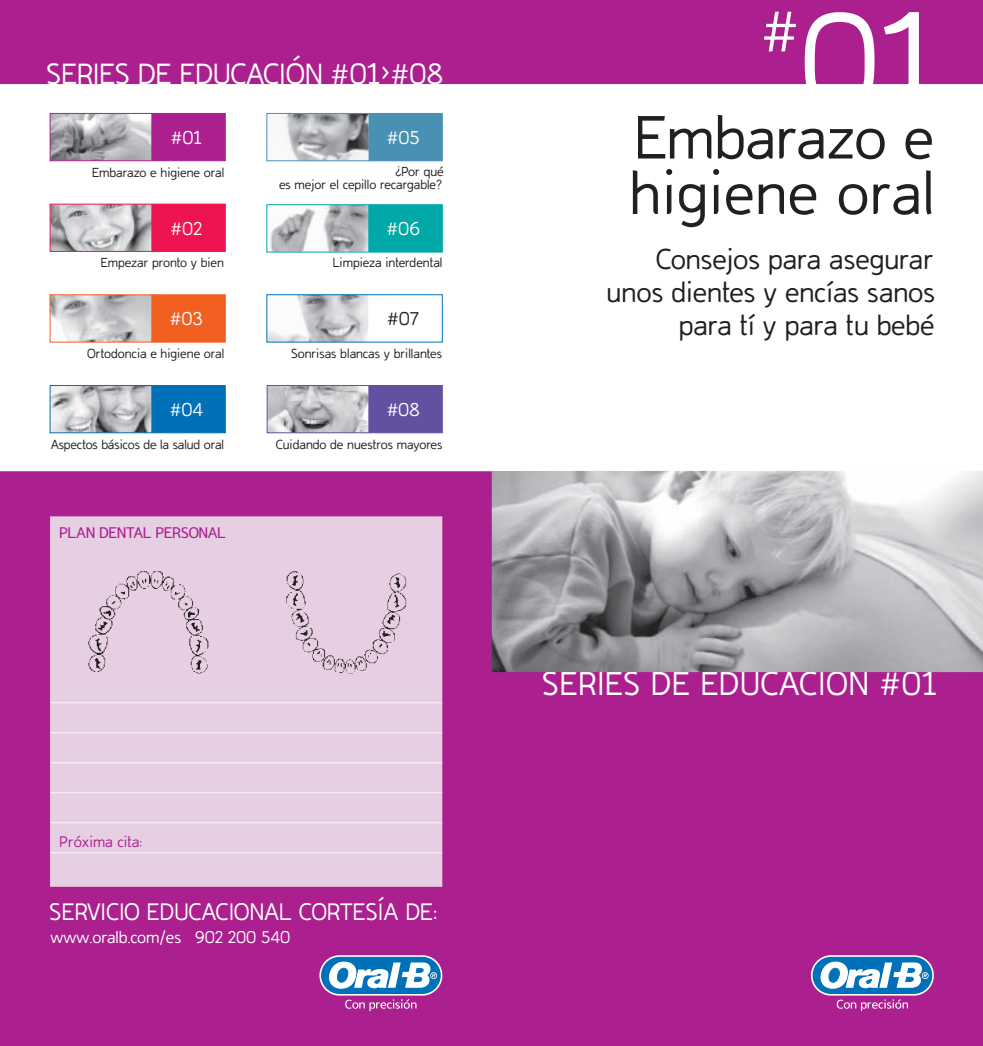
<style>
.page{position:relative;width:983px;height:1046px;background:#fff}
.page>*{position:absolute;margin:0;border:0;box-sizing:border-box;transform-origin:0 0}
.t1{font:100 154.53px "Domestos Sans";color:#fff}
.t2{font:100 69.3px/55.5px "Domestos Sans";letter-spacing:.005em;color:#231f20}
.t3{font:100 67.02px "Domestos Sans";color:#fff}
.t4{font:100 37.62px "Domestos Sans";letter-spacing:.02em;color:#fff}
.t5{font:100 33.25px "Domestos Sans";color:#fff}
.t6{font:100 32.55px/33.2px "Domestos Sans";color:#231f20;text-align:right}
.t7{font:100 27.12px "Domestos Sans";letter-spacing:-.005em;color:#fff}
.t8{font:100 21px "Domestos Sans";color:#fff}
.t9{font:100 21px "Domestos Sans";color:#231f20}
.t10{font:100 19.25px "Domestos Sans";letter-spacing:-.005em;color:#fff}
.t11{font:17.5px "Domestos Sans";color:#ab208e}
.t12{font:100 17.5px "Domestos Sans";color:#ab208e}
.t13{font:100 14.88px/12.8px "Domestos Sans";color:#231f20;text-align:right}
</style>
<div class="page">
<div style="left:0;top:0;width:982px;height:1046px;background:#ab208e"></div>
<div style="left:0;top:84px;width:982px;height:387px;background:#fff"></div>
<div style="left:50px;top:516px;width:392px;height:370px;background:#e7cfe3"></div>
<svg style="left:50px;top:732px;width:392px;height:1px"></svg>
<svg style="left:50px;top:762px;width:392px;height:1px"></svg>
<svg style="left:50px;top:702px;width:392px;height:1px"></svg>
<svg style="left:50px;top:792px;width:392px;height:1px"></svg>
<svg style="left:50px;top:822px;width:392px;height:1px"></svg>
<svg style="left:50px;top:852px;width:392px;height:1px"></svg>
<svg style="left:810px;top:955px;width:123px;height:56px"></svg>
<svg style="left:319px;top:955px;width:123px;height:56px"></svg>
<img style="left:88px;top:570px;width:319px;height:104px">
<img style="left:491px;top:471px;width:491px;height:201px">
<img style="left:50px;top:113px;width:116px;height:48px">
<div style="left:151px;top:113px;width:74px;height:48px;background:#ab208e"></div>
<div style="left:50px;top:113px;width:175px;height:48px;border:1px solid #ab208e"></div>
<img style="left:50px;top:385px;width:116px;height:48px">
<img style="left:50px;top:204px;width:117px;height:47px">
<div style="left:151px;top:204px;width:74px;height:47px;background:#ed1450"></div>
<div style="left:50px;top:204px;width:175px;height:48px;border:1px solid #ed1450"></div>
<img style="left:50px;top:295px;width:116px;height:47px">
<div style="left:151px;top:295px;width:74px;height:47px;background:#f26021"></div>
<div style="left:50px;top:294px;width:175px;height:48px;border:1px solid #f26021"></div>
<div style="left:151px;top:385px;width:74px;height:48px;background:#0070b8"></div>
<div style="left:50px;top:385px;width:175px;height:48px;border:1px solid #0070b8"></div>
<img style="left:267px;top:385px;width:116px;height:48px">
<div style="left:368px;top:385px;width:74px;height:48px;background:#6350a1"></div>
<div style="left:267px;top:385px;width:175px;height:48px;border:1px solid #6350a1"></div>
<div style="left:368px;top:113px;width:74px;height:48px;background:#4990b2"></div>
<img style="left:267px;top:113px;width:101px;height:48px">
<div style="left:266px;top:113px;width:176px;height:48px;border:1px solid #4990b2"></div>
<img style="left:267px;top:205px;width:115px;height:47px">
<div style="left:368px;top:205px;width:74px;height:47px;background:#00a9a7"></div>
<div style="left:266px;top:204px;width:176px;height:48px;border:1px solid #00a9a7"></div>
<img style="left:267px;top:295px;width:116px;height:47px">
<div style="left:368px;top:295px;width:74px;height:47px;background:#fff"></div>
<div style="left:266px;top:294px;width:176px;height:48px;border:1px solid #0070b8"></div>
<h3 class="t5" style="left:46px;top:55px;width:399px">SERIES DE EDUCACIÓN #01&gt;#08</h3>
<h3 class="t8" style="left:171px;top:126px;width:33px">#01</h3>
<h3 class="t8" style="left:387px;top:126px;width:35px">#05</h3>
<p class="t13" style="left:92px;top:165px;width:134px">Embarazo e higiene oral</p>
<p class="t13" style="left:279px;top:164px;width:166px">¿Por qué<br>es mejor el cepillo recargable?</p>
<h3 class="t8" style="left:170px;top:217px;width:33px">#02</h3>
<h3 class="t8" style="left:386px;top:217px;width:35px">#06</h3>
<p class="t13" style="left:101px;top:256px;width:124px">Empezar pronto y bien</p>
<p class="t13" style="left:333px;top:256px;width:111px">Limpieza interdental</p>
<h3 class="t8" style="left:170px;top:307px;width:35px">#03</h3>
<h3 class="t9" style="left:387px;top:307px;width:33px">#07</h3>
<p class="t13" style="left:87px;top:347px;width:139px">Ortodoncia e higiene oral</p>
<p class="t13" style="left:291px;top:346px;width:152px">Sonrisas blancas y brillantes</p>
<h3 class="t8" style="left:170px;top:398px;width:35px">#04</h3>
<h3 class="t8" style="left:386px;top:398px;width:35px">#08</h3>
<p class="t13" style="left:51px;top:438px;width:175px">Aspectos básicos de la salud oral</p>
<p class="t13" style="left:276px;top:438px;width:168px">Cuidando de nuestros mayores</p>
<p class="t11" style="left:60px;top:523px;width:167px">PLAN DENTAL PERSONAL</p>
<p class="t12" style="left:60px;top:831px;width:84px">Próxima cita:</p>
<h3 class="t7" style="left:49px;top:896px;width:389px">SERVICIO EDUCACIONAL CORTESÍA DE:</h3>
<p class="t10" style="left:50px;top:926px;width:242px">www.oralb.com/es 902 200 540</p>
<h3 class="t3" style="left:761px;top:-7px;width:39px">#</h3>
<h1 class="t1" style="left:798px;top:-24px;width:146px">01</h1>
<h2 class="t2" style="left:629px;top:108px;width:307px">Embarazo e higiene oral</h2>
<h3 class="t6" style="left:606px;top:241px;width:330px">Consejos para asegurar unos dientes y encías sanos para tí y para tu bebé</h3>
<h3 class="t4" style="left:541px;top:662px;width:397px">SERIES DE EDUCACIÓN #01</h3>
</div>
